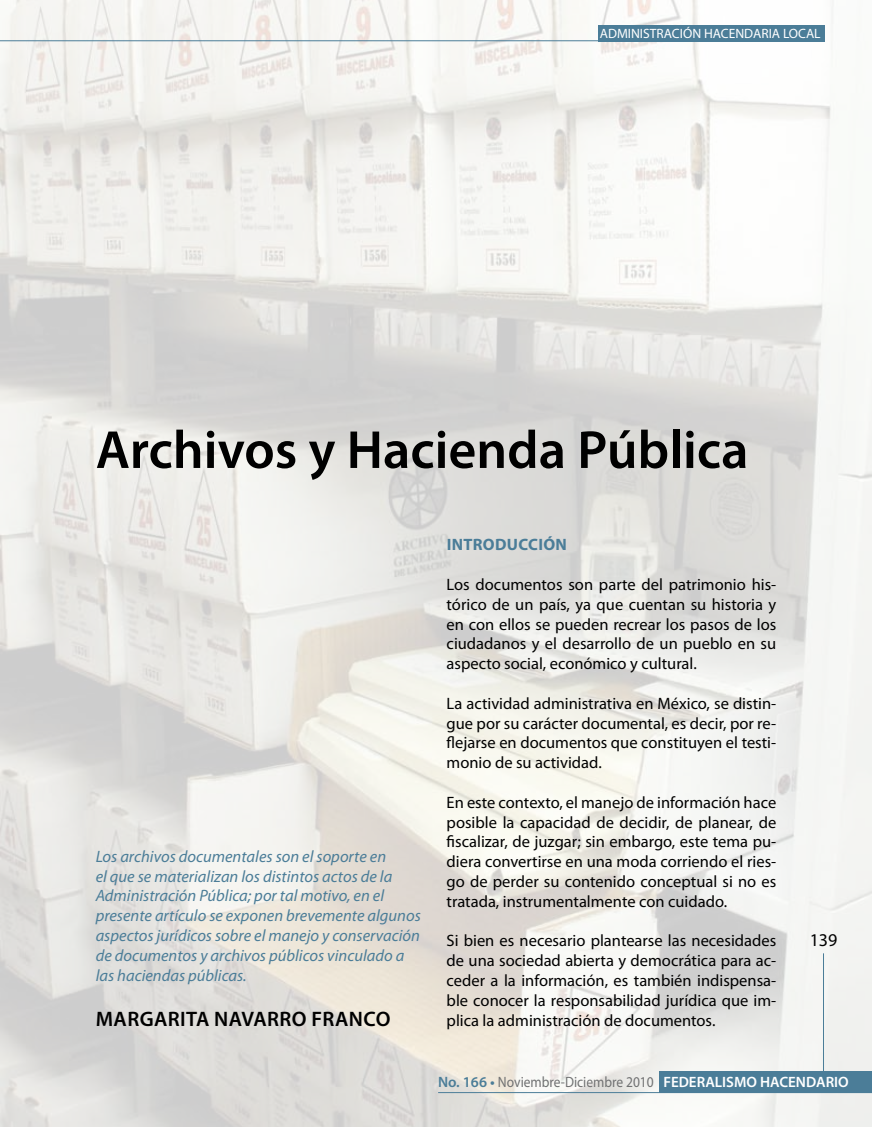
<style>
.page{position:relative;width:872px;height:1127px;background:#fff}
.page>*{position:absolute;margin:0;border:0;box-sizing:border-box;transform-origin:0 0}
.t1{font:600 54px "Myriad Pro";color:#000}
.t2{font:600 21px "Myriad Pro";letter-spacing:.02em;color:#000}
.t3{font:18px "Myriad Pro";color:#000}
.t4{font:16.5px/19.8px "Myriad Pro";color:#000;text-align:justify}
.t5{font:italic 16.5px/19.8px "Myriad Pro";color:#4b7d98}
.t6{font:700 16.5px "Myriad Pro";letter-spacing:.02em;color:#4b7d98}
.t7{font:15px "Myriad Pro";color:#707172;scale:.9 1}
.t8{font:13.5px "Myriad Pro";color:#fff}
.s1{font-weight:600;color:#4b7d98}
.s2{font-weight:600;color:#fff}
</style>
<div class="page">
<img style="left:0;top:0;width:872px;height:1127px">
<div style="left:659px;top:1071px;width:213px;height:22px;background:#4b7d98"></div>
<hr style="left:438px;top:1092px;width:434px;height:1px;background:#4b7d98">
<hr style="left:823px;top:953px;width:1px;height:118px;background:#4b7d98">
<hr style="left:0;top:40px;width:824px;height:1px;background:#4b7d98">
<div style="left:598px;top:25px;width:226px;height:16px;background:#4b7d98"></div>
<p class="t8" style="left:600px;top:25px;width:222px">ADMINISTRACIÓN HACENDARIA LOCAL</p>
<h1 class="t1" style="left:96px;top:415px;width:654px">ARCHIVOS Y HACIENDA PÚBLICA</h1>
<p class="t5" style="left:96px;top:846px;width:327px">Los archivos documentales son el soporte en<br>el que se materializan los distintos actos de la Administración Pública; por tal motivo, en el presente artículo se exponen brevemente algunos aspectos jurídicos sobre el manejo y conservación de documentos y archivos públicos vinculado a las haciendas públicas.</p>
<p class="t2" style="left:96px;top:1005px;width:172px">MARGARITA NAVARRO</p>
<p class="t2" style="left:311px;top:1005px;width:26px">FRANCO</p>
<p class="t6" style="left:447px;top:534px;width:122px">INTRODUCCIÓN</p>
<p class="t4" style="left:446px;top:574px;width:331px">Los documentos son parte del patrimonio his&shy;tórico de un país, ya que cuentan su historia y en con ellos se pueden recrear los pasos de los ciudadanos y el desarrollo de un pueblo en su aspecto social, económico y cultural.</p>
<p class="t4" style="left:446px;top:693px;width:331px">La actividad administrativa en México, se distin&shy;gue por su carácter documental, es decir, por re&shy;flejarse en documentos que constituyen el testi&shy;monio de su actividad.</p>
<p class="t4" style="left:446px;top:792px;width:331px">En este contexto, el manejo de información hace posible la capacidad de decidir, de planear, de fiscalizar, de juzgar; sin embargo, este tema pu&shy;diera convertirse en una moda corriendo el ries&shy;go de perder su contenido conceptual si no es tratada, instrumentalmente con cuidado.</p>
<p class="t4" style="left:446px;top:931px;width:331px">Si bien es necesario plantearse las necesidades de una sociedad abierta y democrática para ac&shy;ceder a la información, es también indispensa&shy;ble conocer la responsabilidad jurídica que im&shy;plica la administración de documentos.</p>
<p class="t3" style="left:809px;top:929px;width:29px">139</p>
<p class="t7" style="left:438px;top:1073px;width:458px"><span class="s1">NO. 166 •</span> Noviembre-Diciembre 2010 <span class="s2">FEDERALISMO HACENDARIO</span></p>
</div>
